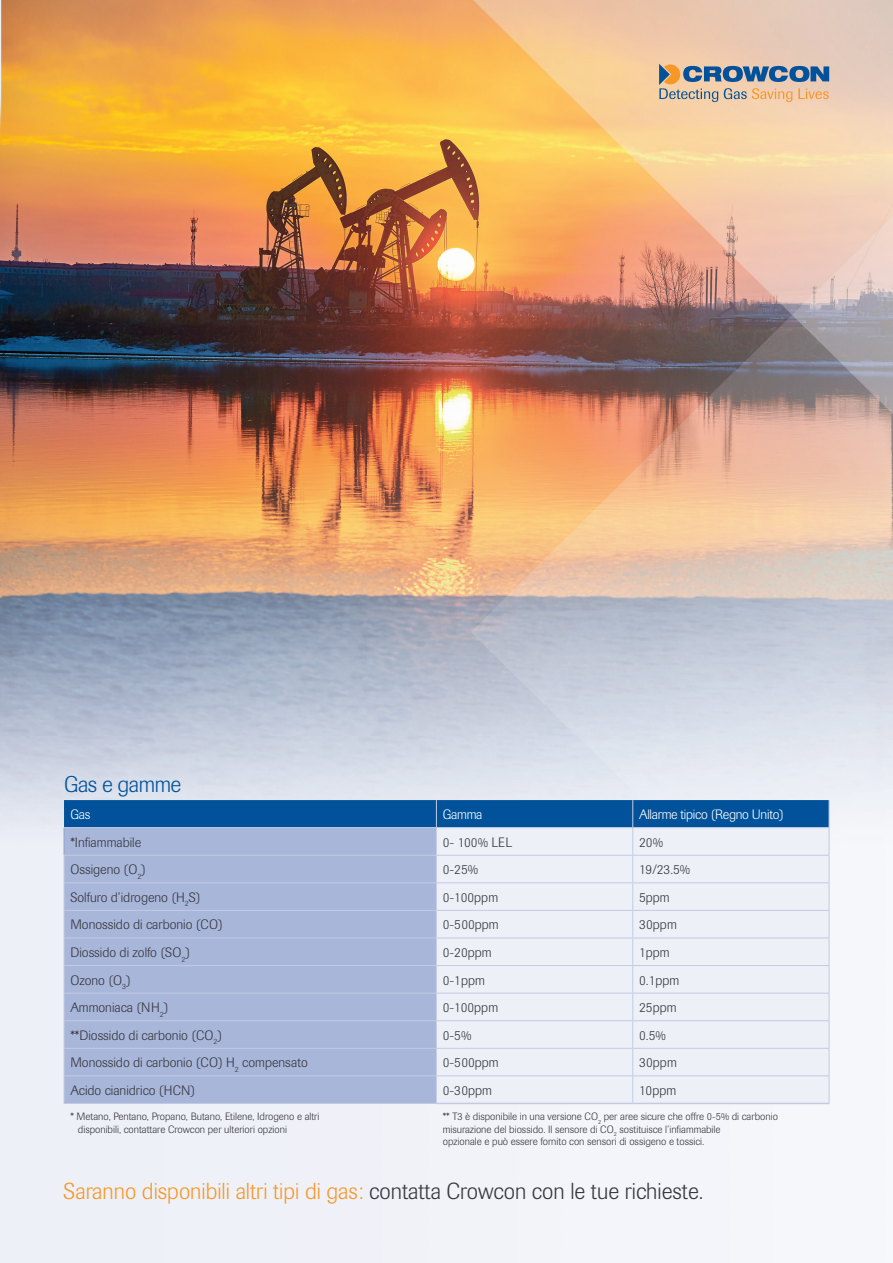
<style>
.page{position:relative;width:893px;height:1263px;background:#fff}
.page>*{position:absolute;margin:0;border:0;box-sizing:border-box;transform-origin:0 0}
.t1{font:300 22.95px "Imago";color:#f79727}
.t2{font:300 22.5px "Imago";letter-spacing:-.02em;color:#01529a}
.t3{font:300 13.5px "Imago";color:#36363d}
.t4{font:300 13.5px "Imago";letter-spacing:-.02em;color:#fff}
.t5{font:300 10.5px/12.6px "Imago";color:#36363d}
.s1{color:#36363d}
</style>
<div class="page">
<img style="left:0;top:0;width:893px;height:1263px">
<svg style="left:659px;top:64px;width:170px;height:38px;background:#aaa59f"></svg>
<hr style="left:437px;top:1103px;width:196px;height:1px;background:#c3cbe4">
<hr style="left:633px;top:1103px;width:196px;height:1px;background:#c3cbe4">
<svg style="left:64px;top:800px;width:766px;height:303px;background:#b8c7e1"></svg>
<hr style="left:64px;top:1103px;width:373px;height:1px;background:#c3cbe4">
<h2 class="t2" style="left:64px;top:771px;width:119px">Gas e gamme</h2>
<p class="t4" style="left:70px;top:807px;width:21px">Gas</p>
<p class="t4" style="left:443px;top:807px;width:41px">Gamma</p>
<p class="t4" style="left:639px;top:807px;width:146px">Allarme tipico (Regno Unito)</p>
<p class="t3" style="left:70px;top:834px;width:72px">*Infiammabile</p>
<p class="t3" style="left:443px;top:834px;width:71px">0- 100% LEL</p>
<p class="t3" style="left:639px;top:834px;width:25px">20%</p>
<p class="t3" style="left:70px;top:862px;width:77px">Ossigeno (O<sub>2</sub>)</p>
<p class="t3" style="left:443px;top:862px;width:37px">0-25%</p>
<p class="t3" style="left:639px;top:862px;width:53px">19/23.5%</p>
<p class="t3" style="left:70px;top:890px;width:132px">Solfuro d’idrogeno (H<sub>2</sub>S)</p>
<p class="t3" style="left:443px;top:890px;width:57px">0-100ppm</p>
<p class="t3" style="left:639px;top:890px;width:32px">5ppm</p>
<p class="t3" style="left:70px;top:917px;width:154px">Monossido di carbonio (CO)</p>
<p class="t3" style="left:443px;top:917px;width:57px">0-500ppm</p>
<p class="t3" style="left:639px;top:917px;width:39px">30ppm</p>
<p class="t3" style="left:70px;top:945px;width:121px">Diossido di zolfo (SO<sub>2</sub>)</p>
<p class="t3" style="left:443px;top:945px;width:50px">0-20ppm</p>
<p class="t3" style="left:639px;top:945px;width:32px">1ppm</p>
<p class="t3" style="left:70px;top:972px;width:62px">Ozono (O<sub>3</sub>)</p>
<p class="t3" style="left:443px;top:972px;width:44px">0-1ppm</p>
<p class="t3" style="left:639px;top:972px;width:42px">0.1ppm</p>
<p class="t3" style="left:70px;top:1000px;width:100px">Ammoniaca (NH<sub>2</sub>)</p>
<p class="t3" style="left:443px;top:1000px;width:57px">0-100ppm</p>
<p class="t3" style="left:639px;top:1000px;width:39px">25ppm</p>
<p class="t3" style="left:70px;top:1027px;width:153px">**Diossido di carbonio (CO<sub>2</sub>)</p>
<p class="t3" style="left:443px;top:1027px;width:30px">0-5%</p>
<p class="t3" style="left:639px;top:1027px;width:28px">0.5%</p>
<p class="t3" style="left:70px;top:1055px;width:239px">Monossido di carbonio (CO) H<sub>2</sub> compensato</p>
<p class="t3" style="left:443px;top:1055px;width:57px">0-500ppm</p>
<p class="t3" style="left:639px;top:1055px;width:39px">30ppm</p>
<p class="t3" style="left:70px;top:1083px;width:126px">Acido cianidrico (HCN)</p>
<p class="t3" style="left:443px;top:1083px;width:51px">0-30ppm</p>
<p class="t3" style="left:639px;top:1083px;width:39px">10ppm</p>
<p class="t5" style="left:78px;top:1110px;width:243px;text-indent:-7px">* Metano, Pentano, Propano, Butano, Etilene, Idrogeno e altri disponibili, contattare Crowcon per ulteriori opzioni</p>
<p class="t5" style="left:443px;top:1110px;width:337px">** T3 è disponibile in una versione CO<sub>2</sub> per aree sicure che offre 0-5% di carbonio misurazione del biossido. Il sensore di CO<sub>2</sub> sostituisce l’infiammabile<br>opzionale e può essere fornito con sensori di ossigeno e tossici.</p>
<h1 class="t1" style="left:64px;top:1178px;width:641px">Saranno disponibili altri tipi di gas: <span class="s1">contatta Crowcon con le tue richieste.</span></h1>
</div>
